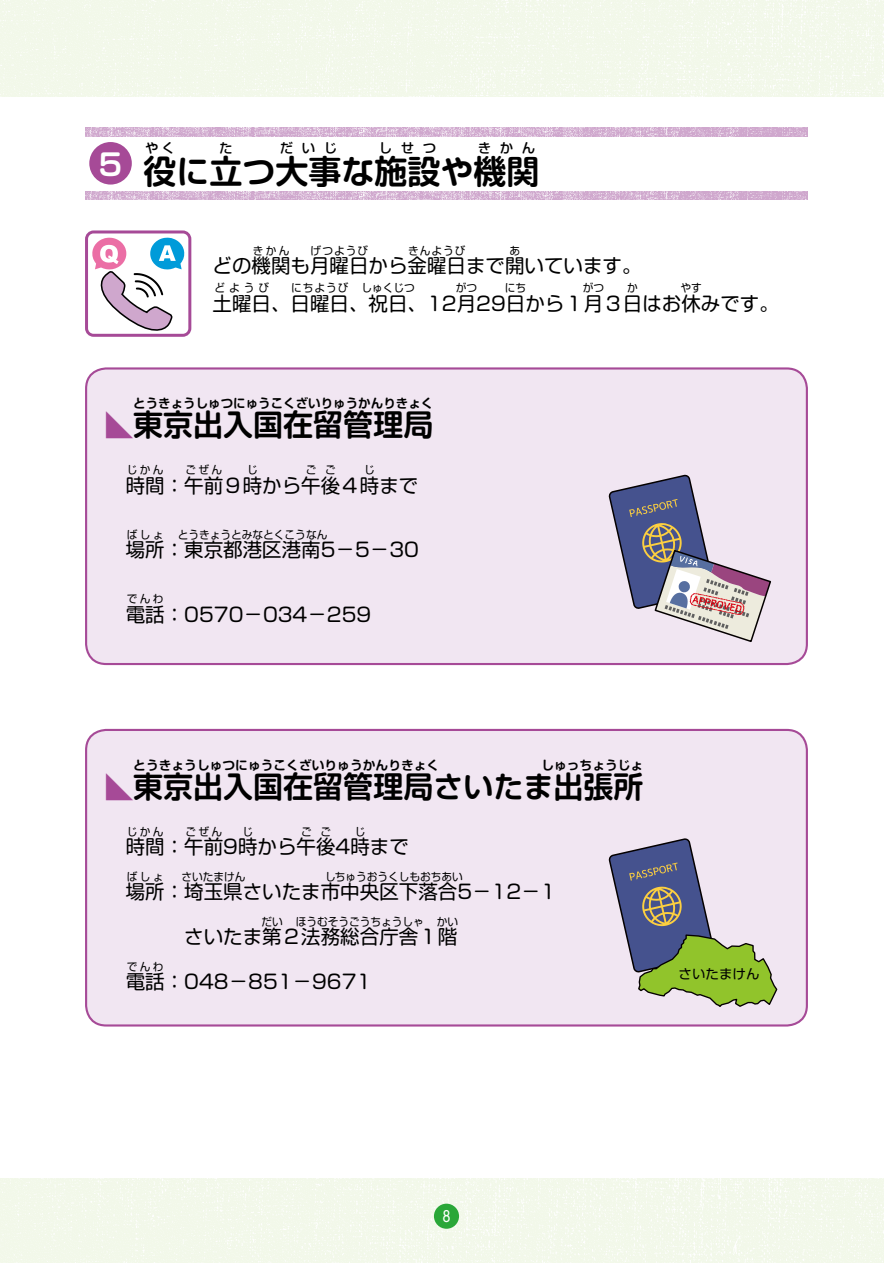
<style>
.page{position:relative;width:893px;height:1263px;background:#fff}
.page>*{position:absolute;margin:0;border:0;box-sizing:border-box;transform-origin:0 0}
.t1{font:700 33px "Soft Go Std De";color:#000}
.t2{font:700 30px "Soft Go Std De";color:#000}
.t3{font:700 30px "Soft Go Std De";color:#fff}
.t4{font:27px "Soft Go Std";color:#a64a97}
.t5{font:19.5px "Soft Go Std";color:#000}
.t6{font:15px "UD Shin Go Pr 6";color:#fff}
.t7{font:500 13.5px "Soft Go Std";letter-spacing:.63em;color:#000}
.t8{font:13.5px "UD Shin Go Pro";color:#000}
.t9{font:700 12.75px "Soft Go Std De";color:#000}
.t10{font:11.25px "Soft Go Std";color:#000;scale:.95 1}
.s1{font-family:"Soft Go Std De";font-weight:700;font-size:30px;color:#000}
</style>
<div class="page">
<div style="left:0;top:0;width:884px;height:1263px;background:#f2f8ea"></div>
<div style="left:0;top:98px;width:893px;height:1080px;background:#fff"></div>
<div style="left:434px;top:1204px;width:25px;height:25px;background:#2aa738;border-radius:50%"></div>
<img style="left:85px;top:191px;width:723px;height:9px">
<img style="left:85px;top:128px;width:723px;height:8px">
<div style="left:89px;top:142px;width:43px;height:43px;background:#a64a97;border-radius:50%"></div>
<svg style="left:85px;top:230px;width:106px;height:107px"></svg>
<div style="left:86px;top:368px;width:721px;height:296px;background:#f1e6f2;border-radius:20px"></div>
<div style="left:85px;top:367px;width:723px;height:298px;border:2px solid #a64a97;border-radius:20px"></div>
<svg style="left:608px;top:474px;width:163px;height:168px"></svg>
<div style="left:86px;top:730px;width:721px;height:295px;background:#f1e6f2;border-radius:20px"></div>
<div style="left:85px;top:729px;width:723px;height:297px;border:2px solid #a64a97;border-radius:20px"></div>
<svg style="left:608px;top:838px;width:170px;height:169px"></svg>
<h2 class="t3" style="left:99px;top:144px;width:25px">5</h2>
<p class="t7" style="left:145px;top:138px;width:31px">やく</p>
<p class="t7" style="left:219px;top:138px;width:15px">た</p>
<p class="t7" style="left:280px;top:138px;width:59px">だいじ</p>
<p class="t7" style="left:379px;top:138px;width:59px">しせつ</p>
<p class="t7" style="left:478px;top:138px;width:59px">きかん</p>
<h1 class="t1" style="left:144px;top:148px;width:398px">役に立つ大事な施設や機関</h1>
<p class="t10" style="left:253px;top:242px;width:40px">きかん</p>
<p class="t10" style="left:311px;top:242px;width:62px">げつようび</p>
<p class="t10" style="left:408px;top:242px;width:62px">きんようび</p>
<p class="t10" style="left:510px;top:242px;width:13px">あ</p>
<p class="t5" style="left:213px;top:289px;width:568px">土曜日、日曜日、祝日、12月29日から１月３日はお休みです。</p>
<p class="t5" style="left:213px;top:252px;width:430px">どの機関も月曜日から金曜日まで開いています。</p>
<p class="t10" style="left:215px;top:280px;width:59px">どようび</p>
<p class="t10" style="left:291px;top:280px;width:62px">にちようび</p>
<p class="t10" style="left:361px;top:280px;width:58px">しゅくじつ</p>
<p class="t10" style="left:456px;top:280px;width:24px">がつ</p>
<p class="t10" style="left:505px;top:280px;width:24px">にち</p>
<p class="t10" style="left:583px;top:280px;width:24px">がつ</p>
<p class="t10" style="left:627px;top:280px;width:13px">か</p>
<p class="t10" style="left:680px;top:280px;width:24px">やす</p>
<p class="t9" style="left:133px;top:394px;width:301px">とうきょうしゅつにゅうこくざいりゅうかんりきょく</p>
<h2 class="t2" style="left:163px;top:404px;width:271px">京出入国在留管理局</h2>
<h3 class="t4" style="left:106px;top:406px;width:58px">◣<span class="s1">東</span></h3>
<p class="t10" style="left:127px;top:462px;width:40px">じかん</p>
<p class="t10" style="left:185px;top:462px;width:40px">ごぜん</p>
<p class="t10" style="left:247px;top:462px;width:13px">じ</p>
<p class="t10" style="left:306px;top:462px;width:33px">ご ご</p>
<p class="t10" style="left:364px;top:462px;width:13px">じ</p>
<p class="t5" style="left:126px;top:471px;width:294px">時間：午前９時から午後４時まで</p>
<p class="t10" style="left:127px;top:526px;width:40px">ばしょ</p>
<p class="t10" style="left:178px;top:526px;width:159px">とうきょうとみなとくこうなん</p>
<p class="t5" style="left:126px;top:536px;width:295px">場所：東京都港区港南5－5－30</p>
<p class="t10" style="left:127px;top:591px;width:40px">でんわ</p>
<p class="t5" style="left:126px;top:600px;width:247px">電話：0570－034－259</p>
<p class="t9" style="left:133px;top:756px;width:307px">とうきょうしゅつにゅうこくざいりゅうかんりきょく</p>
<h2 class="t2" style="left:163px;top:765px;width:481px">京出入国在留管理局さいたま出張所</h2>
<p class="t9" style="left:541px;top:756px;width:103px">しゅっちょうじょ</p>
<h3 class="t4" style="left:106px;top:767px;width:58px">◣<span class="s1">東</span></h3>
<p class="t10" style="left:127px;top:823px;width:40px">じかん</p>
<p class="t10" style="left:185px;top:823px;width:40px">ごぜん</p>
<p class="t10" style="left:243px;top:823px;width:13px">じ</p>
<p class="t10" style="left:301px;top:823px;width:33px">ご ご</p>
<p class="t10" style="left:355px;top:823px;width:13px">じ</p>
<p class="t5" style="left:126px;top:833px;width:285px">時間：午前9時から午後4時まで</p>
<p class="t10" style="left:127px;top:868px;width:40px">ばしょ</p>
<p class="t10" style="left:181px;top:868px;width:69px">さいたまけん</p>
<p class="t10" style="left:325px;top:868px;width:146px">しちゅうおうくしもおちあい</p>
<p class="t5" style="left:126px;top:878px;width:431px">場所：埼玉県さいたま市中央区下落合5－12－1</p>
<p class="t10" style="left:261px;top:913px;width:24px">だい</p>
<p class="t10" style="left:296px;top:913px;width:136px">ほうむそうごうちょうしゃ</p>
<p class="t10" style="left:437px;top:913px;width:24px">かい</p>
<p class="t5" style="left:106px;top:923px;width:352px">　　　　さいたま第２法務総合庁舎１階</p>
<p class="t10" style="left:127px;top:958px;width:40px">でんわ</p>
<p class="t5" style="left:126px;top:968px;width:247px">電話：048－851－9671</p>
<p class="t6" style="left:443px;top:1204px;width:9px">8</p>
<p class="t8" style="left:679px;top:962px;width:82px">さいたまけん</p>
</div>
